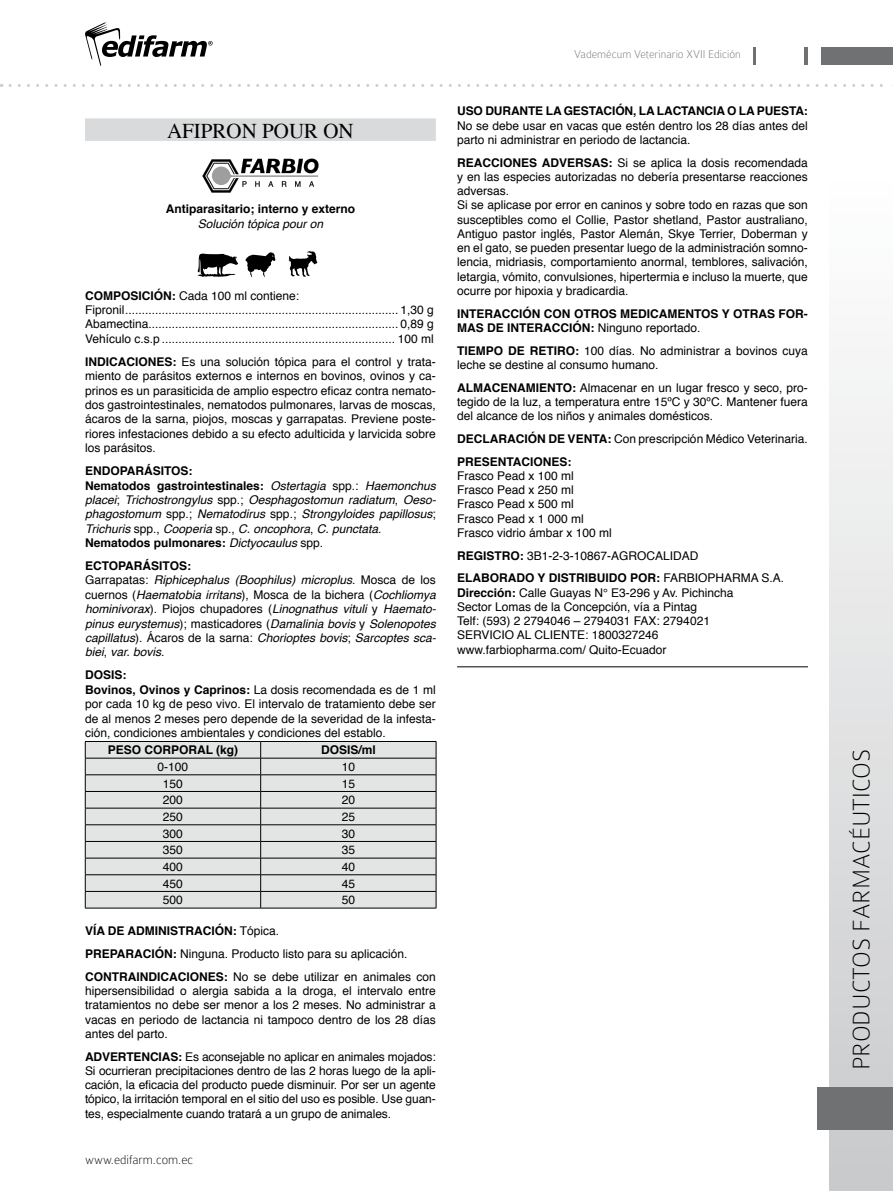
<style>
.page{position:relative;width:893px;height:1191px;background:#fff}
.page>*{position:absolute;margin:0;border:0;box-sizing:border-box;transform-origin:0 0}
.t1{font:100 25.5px "Colaborate";color:#000}
.t2{font:21px "Times";color:#000}
.t3{font:100 13.5px "Colaborate";color:#000}
.t4{font:12px/14.2px "Helvetica";color:#000}
.t5{font:italic 12px/14.4px "Helvetica";color:#000}
.t6{font:700 12px/14.2px "Helvetica";color:#000}
.t7{font:100 12px "Colaborate";color:#707172}
.s1{font-weight:700}
.s2{font-weight:700;font-style:normal}
.s3{font-style:normal}
.s4{font-weight:400}
</style>
<div class="page">
<div style="left:829px;top:168px;width:64px;height:1023px;background:linear-gradient(to bottom,#fff,#c9cacb)"></div>
<svg style="left:10px;top:84px;width:883px;height:3px"></svg>
<svg style="left:85px;top:22px;width:128px;height:44px"></svg>
<div style="left:821px;top:47px;width:72px;height:17px;background:#707172"></div>
<div style="left:753px;top:47px;width:55px;height:17px;background:#707172"></div>
<div style="left:756px;top:46px;width:48px;height:20px;background:#fff"></div>
<div style="left:817px;top:1087px;width:76px;height:42px;background:#707172"></div>
<div style="left:85px;top:118px;width:351px;height:23px;background:#d9dadb"></div>
<svg style="left:202px;top:159px;width:117px;height:34px"></svg>
<svg style="left:198px;top:254px;width:40px;height:23px"></svg>
<svg style="left:245px;top:252px;width:31px;height:25px"></svg>
<svg style="left:289px;top:251px;width:28px;height:26px"></svg>
<div style="left:86px;top:742px;width:350px;height:166px;background:#e3e4e4"></div>
<hr style="left:85px;top:741px;width:176px;height:1px;background:#000">
<hr style="left:261px;top:741px;width:175px;height:1px;background:#000">
<hr style="left:85px;top:758px;width:176px;height:1px;background:#000">
<hr style="left:261px;top:758px;width:175px;height:1px;background:#000">
<hr style="left:85px;top:774px;width:176px;height:1px;background:#000">
<hr style="left:261px;top:774px;width:175px;height:1px;background:#000">
<hr style="left:85px;top:791px;width:176px;height:1px;background:#000">
<hr style="left:261px;top:791px;width:175px;height:1px;background:#000">
<hr style="left:85px;top:808px;width:176px;height:1px;background:#000">
<hr style="left:261px;top:808px;width:175px;height:1px;background:#000">
<hr style="left:85px;top:824px;width:176px;height:1px;background:#000">
<hr style="left:261px;top:824px;width:175px;height:1px;background:#000">
<hr style="left:85px;top:841px;width:176px;height:1px;background:#000">
<hr style="left:261px;top:841px;width:175px;height:1px;background:#000">
<hr style="left:85px;top:858px;width:176px;height:1px;background:#000">
<hr style="left:261px;top:858px;width:175px;height:1px;background:#000">
<hr style="left:85px;top:874px;width:176px;height:1px;background:#000">
<hr style="left:261px;top:874px;width:175px;height:1px;background:#000">
<hr style="left:85px;top:891px;width:176px;height:1px;background:#000">
<svg style="left:85px;top:742px;width:1px;height:166px"></svg>
<hr style="left:261px;top:891px;width:175px;height:1px;background:#000">
<svg style="left:260px;top:741px;width:1px;height:167px"></svg>
<svg style="left:436px;top:741px;width:1px;height:167px"></svg>
<hr style="left:85px;top:908px;width:176px;height:1px;background:#000">
<hr style="left:261px;top:908px;width:175px;height:1px;background:#000">
<hr style="left:457px;top:666px;width:351px;height:1px;background:#000">
<h2 class="t2" style="left:167px;top:111px;width:188px">AFIPRON POUR ON</h2>
<p class="t6" style="left:166px;top:202px;width:191px">Antiparasitario; interno y externo</p>
<p class="t5" style="left:198px;top:216px;width:127px">Solución tópica pour on</p>
<p class="t4" style="left:85px;top:288px;width:350px"><span class="s1">COMPOSICIÓN:</span> Cada 100 ml contiene:<br>Fipronil.................................................................................. 1,30 g Abamectina........................................................................... 0,89 g Vehículo c.s.p ...................................................................... 100 ml</p>
<p class="t4" style="left:85px;top:355px;width:352px;text-align:justify"><span class="s1">INDICACIONES:</span> Es una solución tópica para el control y trata&shy;miento de parásitos externos e internos en bovinos, ovinos y ca&shy;prinos es un parasiticida de amplio espectro eficaz contra nemato&shy;dos gastrointestinales, nematodos pulmonares, larvas de moscas, ácaros de la sarna, piojos, moscas y garrapatas. Previene poste&shy;riores infestaciones debido a su efecto adulticida y larvicida sobre los parásitos.</p>
<p class="t5" style="left:85px;top:464px;width:353px"><span class="s2">ENDOPARÁSITOS:<br>Nematodos gastrointestinales:</span> Ostertagia <span class="s3">spp.:</span> Haemonchus placei<span class="s3">;</span> Trichostrongylus <span class="s3">spp.;</span> Oesphagostomun radiatum<span class="s3">,</span> Oeso&shy;phagostomum <span class="s3">spp.;</span> Nematodirus <span class="s3">spp.;</span> Strongyloides papillosus<span class="s3">; </span>Trichuris <span class="s3">spp.,</span> Cooperia <span class="s3">sp.,</span> C. oncophora<span class="s3">,</span> C. punctata<span class="s3">.<br></span><span class="s2">Nematodos pulmonares:</span> Dictyocaulus <span class="s3">spp.</span></p>
<p class="t5" style="left:85px;top:559px;width:353px"><span class="s2">ECTOPARÁSITOS:<br></span><span class="s3">Garrapatas:</span> Riphicephalus (Boophilus) microplus<span class="s3">. Mosca de los cuernos (</span>Haematobia irritans<span class="s3">), Mosca de la bichera (</span>Cochliomya hominivorax<span class="s3">). Piojos chupadores (</span>Linognathus vituli <span class="s3">y</span> Haemato&shy;pinus eurystemus<span class="s3">); masticadores (</span>Damalinia bovis <span class="s3">y</span> Solenopotes capillatus<span class="s3">). Ácaros de la sarna:</span> Chorioptes bovis<span class="s3">;</span> Sarcoptes sca&shy;biei<span class="s3">,</span> var. bovis<span class="s3">.</span></p>
<p class="t4" style="left:85px;top:668px;width:352px"><span class="s1">DOSIS:<br>Bovinos, Ovinos y Caprinos:</span> La dosis recomendada es de 1 ml por cada 10 kg de peso vivo. El intervalo de tratamiento debe ser de al menos 2 meses pero depende de la severidad de la infesta&shy;ción, condiciones ambientales y condiciones del establo.</p>
<p class="t6" style="left:108px;top:743px;width:132px">PESO CORPORAL (kg)</p>
<p class="t6" style="left:321px;top:743px;width:56px">DOSIS/ml</p>
<p class="t4" style="left:158px;top:760px;width:32px">0-100</p>
<p class="t4" style="left:342px;top:760px;width:15px">10</p>
<p class="t4" style="left:163px;top:776px;width:22px">150</p>
<p class="t4" style="left:342px;top:776px;width:15px">15</p>
<p class="t4" style="left:163px;top:793px;width:22px">200</p>
<p class="t4" style="left:342px;top:793px;width:15px">20</p>
<p class="t4" style="left:163px;top:810px;width:22px">250</p>
<p class="t4" style="left:342px;top:810px;width:15px">25</p>
<p class="t4" style="left:163px;top:826px;width:22px">300</p>
<p class="t4" style="left:342px;top:826px;width:15px">30</p>
<p class="t4" style="left:163px;top:843px;width:22px">350</p>
<p class="t4" style="left:342px;top:843px;width:15px">35</p>
<p class="t4" style="left:163px;top:860px;width:22px">400</p>
<p class="t4" style="left:342px;top:860px;width:15px">40</p>
<p class="t4" style="left:163px;top:876px;width:22px">450</p>
<p class="t4" style="left:342px;top:876px;width:15px">45</p>
<p class="t4" style="left:163px;top:893px;width:22px">500</p>
<p class="t4" style="left:342px;top:893px;width:15px">50</p>
<p class="t4" style="left:85px;top:920px;width:352px;line-height:22.8px"><span class="s1">VÍA DE ADMINISTRACIÓN:</span> Tópica.<br><span class="s1">PREPARACIÓN:</span> Ninguna. Producto listo para su aplicación.<br><span class="s1">CONTRAINDICACIONES:</span> No se debe utilizar en animales con</p>
<p class="t4" style="left:85px;top:984px;width:352px;text-align:justify">hipersensibilidad o alergia sabida a la droga, el intervalo entre tratamientos no debe ser menor a los 2 meses. No administrar a vacas en periodo de lactancia ni tampoco dentro de los 28 días antes del parto.</p>
<p class="t4" style="left:85px;top:1049px;width:352px;text-align:justify"><span class="s1">ADVERTENCIAS:</span> Es aconsejable no aplicar en animales mojados:<br>Si ocurrieran precipitaciones dentro de las 2 horas luego de la apli&shy;cación, la eficacia del producto puede disminuir. Por ser un agente tópico, la irritación temporal en el sitio del uso es posible. Use guan&shy;tes, especialmente cuando tratará a un grupo de animales.</p>
<p class="t3" style="left:85px;top:1152px;width:110px">www.edifarm.com.ec</p>
<p class="t7" style="left:574px;top:48px;width:168px">Vademécum Veterinario XVII Edición</p>
<p class="t6" style="left:457px;top:104px;width:352px">USO DURANTE LA GESTACIÓN, LA LACTANCIA O LA PUESTA:</p>
<p class="t4" style="left:457px;top:119px;width:352px">No se debe usar en vacas que estén dentro los 28 días antes del parto ni administrar en periodo de lactancia.</p>
<p class="t4" style="left:457px;top:156px;width:352px"><span class="s1">REACCIONES ADVERSAS:</span> Si se aplica la dosis recomendada y en las especies autorizadas no debería presentarse reacciones adversas.<br>Si se aplicase por error en caninos y sobre todo en razas que son susceptibles como el Collie, Pastor shetland, Pastor australiano, Antiguo pastor inglés, Pastor Alemán, Skye Terrier, Doberman y en el gato, se pueden presentar luego de la administración somno&shy;lencia, midriasis, comportamiento anormal, temblores, salivación, letargia, vómito, convulsiones, hipertermia e incluso la muerte, que ocurre por hipoxia y bradicardia.</p>
<p class="t6" style="left:457px;top:306px;width:352px">INTERACCIÓN CON OTROS MEDICAMENTOS Y OTRAS FOR-<br>MAS DE INTERACCIÓN: <span class="s4">Ninguno reportado.</span></p>
<p class="t4" style="left:457px;top:344px;width:352px"><span class="s1">TIEMPO DE RETIRO:</span> 100 días. No administrar a bovinos cuya leche se destine al consumo humano.</p>
<p class="t4" style="left:457px;top:381px;width:352px;text-align:justify"><span class="s1">ALMACENAMIENTO:</span> Almacenar en un lugar fresco y seco, pro&shy;tegido de la luz, a temperatura entre 15ºC y 30ºC. Mantener fuera del alcance de los niños y animales domésticos.</p>
<p class="t6" style="left:457px;top:427px;width:352px;line-height:22.8px">DECLARACIÓN DE VENTA: <span class="s4">Con prescripción Médico Veterinaria.<br></span>PRESENTACIONES:</p>
<p class="t4" style="left:457px;top:469px;width:156px">Frasco Pead x 100 ml<br>Frasco Pead x 250 ml<br>Frasco Pead x 500 ml<br>Frasco Pead x 1 000 ml<br>Frasco vidrio ámbar x 100 ml</p>
<p class="t4" style="left:457px;top:544px;width:328px;line-height:22.8px"><span class="s1">REGISTRO:</span> 3B1-2-3-10867-AGROCALIDAD<br><span class="s1">ELABORADO Y DISTRIBUIDO POR:</span> FARBIOPHARMA S.A.</p>
<p class="t4" style="left:457px;top:585px;width:278px"><span class="s1">Dirección:</span> Calle Guayas N° E3-296 y Av. Pichincha Sector Lomas de la Concepción, vía a Pintag<br>Telf: (593) 2 2794046 – 2794031 FAX: 2794021<br>SERVICIO AL CLIENTE: 1800327246 www.farbiopharma.com/ Quito-Ecuador</p>
<h1 class="t1" style="left:848px;top:1070px;width:323px;rotate:-90deg">PRODUCTOS FARMACÉUTICOS</h1>
</div>
